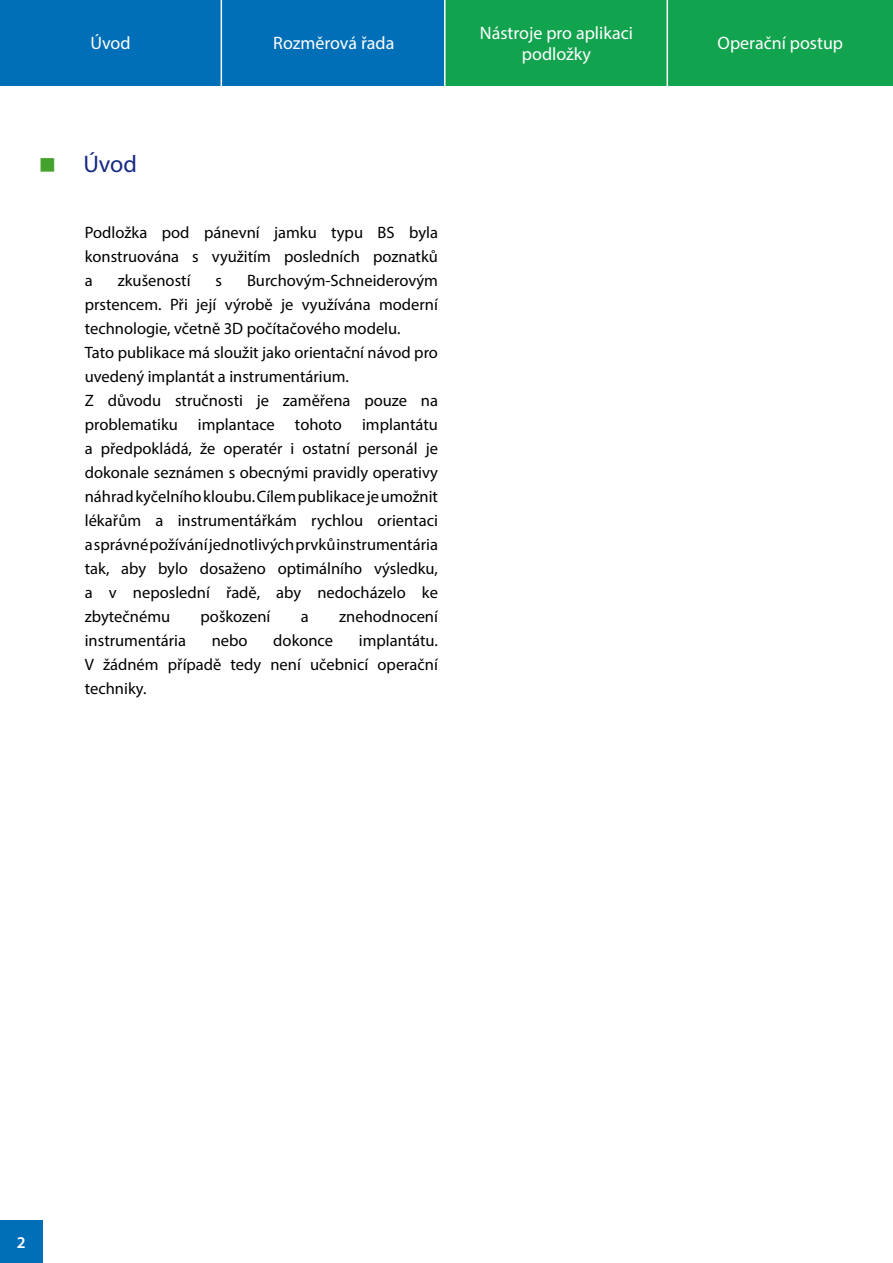
<style>
.page{position:relative;width:893px;height:1263px;background:#fff}
.page>*{position:absolute;margin:0;border:0;box-sizing:border-box;transform-origin:0 0}
.t1{font:24px "Myriad Pro";color:#162983}
.t2{font:18px/21px "Myriad Pro";color:#fff;text-align:center}
.t3{font:16.5px/24px "Myriad Pro";color:#000;text-align:justify}
.t4{font:600 16.5px "Myriad Pro";color:#fff}
</style>
<div class="page">
<div style="left:0;top:1220px;width:43px;height:43px;background:#006fb7"></div>
<div style="left:0;top:0;width:221px;height:85px;background:#006fb7"></div>
<div style="left:221px;top:0;width:224px;height:85px;background:#006fb7"></div>
<div style="left:445px;top:0;width:223px;height:85px;background:#12a34f"></div>
<div style="left:668px;top:0;width:225px;height:85px;background:#12a34f"></div>
<hr style="left:444px;top:0;width:2px;height:133px;background:#fff">
<hr style="left:666px;top:0;width:2px;height:133px;background:#fff">
<hr style="left:221px;top:0;width:1px;height:133px;background:#fff">
<p class="t2" style="left:91px;top:32px;width:42px">Úvod</p>
<p class="t2" style="left:273px;top:32px;width:123px">Rozměrová řada</p>
<p class="t2" style="left:480px;top:22px;width:155px">Nástroje pro aplikaci podložky</p>
<p class="t2" style="left:718px;top:32px;width:127px">Operační postup</p>
<h1 class="t1" style="left:83px;top:149px;width:55px">Úvod</h1>
<p class="t3" style="left:85px;top:220px;width:355px">Podložka pod pánevní jamku typu BS byla konstruována s využitím posledních poznatků a</p>
<p class="t3" style="left:85px;top:268px;width:355px;text-align:left;text-indent:162px">Burchovým-Schneiderovým prstencem. Při její výrobě je využívána moderní technologie, včetně 3D počítačového modelu.<br>Tato publikace má sloužit jako orientační návod pro uvedený implantát a instrumentárium.<br>Z důvodu stručnosti je zaměřena pouze na problematiku implantace tohoto implantátu a předpokládá, že operatér i ostatní personál je dokonale seznámen s obecnými pravidly operativy náhrad kyčelního kloubu. Cílem publikace je umožnit lékařům a instrumentářkám rychlou orientaci a správné požívání jednotlivých prvků instrumentária tak, aby bylo dosaženo optimálního výsledku, a v neposlední řadě, aby nedocházelo ke zbytečnému</p>
<p class="t3" style="left:118px;top:268px;width:74px">zkušeností</p>
<p class="t3" style="left:216px;top:268px;width:8px">s</p>
<p class="t3" style="left:201px;top:604px;width:71px">poškození</p>
<p class="t3" style="left:301px;top:604px;width:9px">a</p>
<p class="t3" style="left:339px;top:604px;width:100px">znehodnocení</p>
<p class="t3" style="left:85px;top:628px;width:355px;text-indent:274px">implantátu.<br>V žádném případě tedy není učebnicí operační techniky.</p>
<p class="t3" style="left:85px;top:628px;width:103px">instrumentária</p>
<p class="t3" style="left:212px;top:628px;width:37px">nebo</p>
<p class="t3" style="left:273px;top:628px;width:61px">dokonce</p>
<p class="t4" style="left:17px;top:1232px;width:10px">2</p>
</div>
